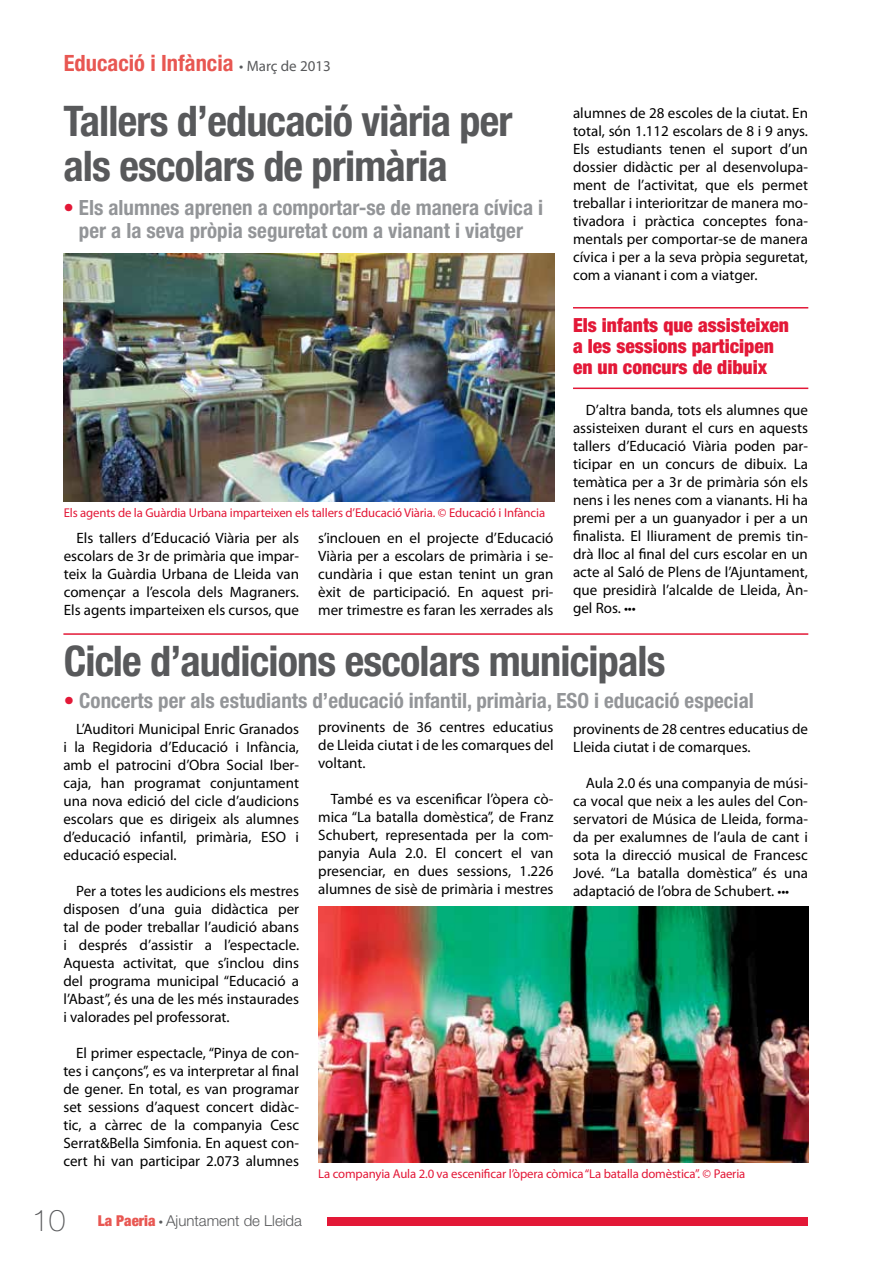
<style>
.page{position:relative;width:893px;height:1263px;background:#fff}
.page>*{position:absolute;margin:0;border:0;box-sizing:border-box;transform-origin:0 0}
.t1{font:700 condensed 42.3px/44.5px "Helvetica Neue LT Std";letter-spacing:-.02em;color:#58595b}
.t2{font:700 condensed 22.5px "Helvetica Neue LT Std";color:#e85752}
.t3{font:700 condensed 21px/22.5px "Helvetica Neue LT Std";color:#939598;text-align:center}
.t4{font:900 condensed 19.5px/21px "Helvetica Neue LT Std";color:#e31837}
.t5{font:15px/18px "Myriad Pro";color:#000;text-align:justify}
.t6{font:300 15px "Helvetica Neue LT Std";color:#58595b}
.t7{font:12.75px "Myriad Pro";letter-spacing:-.01em;color:#e31837}
.s1{font-family:"Myriad Pro";font-weight:400;font-stretch:normal;font-size:15px;color:#58595b}
.s2{color:#e31837}
.s3{font-size:14.25px}
.s4{font-weight:100;font-size:30px}
.s5{font-weight:900;font-stretch:condensed;color:#e85752}
.s6{font-family:"Myriad Pro";font-weight:400}
</style>
<div class="page">
<div style="left:327px;top:1217px;width:481px;height:9px;background:#e31837"></div>
<hr style="left:63px;top:633px;width:745px;height:2px;background:#e31837">
<hr style="left:573px;top:307px;width:235px;height:1px;background:#e31837">
<hr style="left:573px;top:388px;width:235px;height:1px;background:#e31837">
<img style="left:63px;top:253px;width:491px;height:249px">
<img style="left:318px;top:907px;width:491px;height:255px">
<h2 class="t2" style="left:64px;top:50px;width:268px">Educació i Infància <span class="s1">• Març de 2013</span></h2>
<h1 class="t1" style="left:63px;top:99px;width:451px">Tallers d’educació viària per als escolars de primària</h1>
<h3 class="t3" style="left:63px;top:196px;width:481px"><span class="s2">•</span> Els alumnes aprenen a comportar-se de manera cívica i per a la seva pròpia seguretat com a vianant i viatger</h3>
<p class="t7" style="left:64px;top:505px;width:483px">Els agents de la Guàrdia Urbana imparteixen els tallers d’Educació Viària. © Educació i Infància</p>
<p class="t5" style="left:64px;top:528px;width:237px;text-indent:13px">Els tallers d’Educació Viària per als escolars de 3r de primària que impar&shy;teix la Guàrdia Urbana de Lleida van començar a l’escola dels Magraners.<br>Els agents imparteixen els cursos, que</p>
<p class="t5" style="left:318px;top:528px;width:237px">s’inclouen en el projecte d’Educació Viària per a escolars de primària i se&shy;cundària i que estan tenint un gran èxit de participació. En aquest pri&shy;mer trimestre es faran les xerrades als</p>
<p class="t5" style="left:573px;top:104px;width:236px">alumnes de 28 escoles de la ciutat. En total, són 1.112 escolars de 8 i 9 anys.<br>Els estudiants tenen el suport d’un dossier didàctic per al desenvolupa&shy;ment de l’activitat, que els permet treballar i interioritzar de manera mo&shy;tivadora i pràctica conceptes fona&shy;mentals per comportar-se de manera cívica i per a la seva pròpia seguretat, com a vianant i com a viatger.</p>
<h3 class="t4" style="left:573px;top:315px;width:218px">Els infants que assisteixen a les sessions participen en un concurs de dibuix</h3>
<p class="t5" style="left:573px;top:401px;width:236px;text-indent:13px">D’altra banda, tots els alumnes que assisteixen durant el curs en aquests tallers d’Educació Viària poden par&shy;ticipar en un concurs de dibuix. La temàtica per a 3r de primària són els nens i les nenes com a vianants. Hi ha premi per a un guanyador i per a un finalista. El lliurament de premis tin&shy;drà lloc al final del curs escolar en un acte al Saló de Plens de l’Ajuntament, que presidirà l’alcalde de Lleida, Àn&shy;gel Ros. <span class="s3">•••</span></p>
<h1 class="t1" style="left:64px;top:638px;width:603px">Cicle d’audicions escolars municipals</h1>
<p class="t5" style="left:63px;top:719px;width:237px;text-indent:13px">L’Auditori Municipal Enric Granados i la Regidoria d’Educació i Infància, amb el patrocini d’Obra Social Iber&shy;caja, han programat conjuntament una nova edició del cicle d’audicions escolars que es dirigeix als alumnes d’educació infantil, primària, ESO i educació especial.</p>
<p class="t5" style="left:63px;top:881px;width:237px;text-indent:13px">Per a totes les audicions els mestres disposen d’una guia didàctica per tal de poder treballar l’audició abans i després d’assistir a l’espectacle.<br>Aquesta activitat, que s’inclou dins del programa municipal “Educació a l’Abast”, és una de les més instaurades i valorades pel professorat.</p>
<p class="t5" style="left:63px;top:1043px;width:237px;text-indent:13px">El primer espectacle, “Pinya de con&shy;tes i cançons”, es va interpretar al final de gener. En total, es van programar set sessions d’aquest concert didàc&shy;tic, a càrrec de la companyia Cesc Serrat&amp;Bella Simfonia. En aquest con&shy;cert hi van participar 2.073 alumnes</p>
<h3 class="t3" style="left:64px;top:689px;width:691px"><span class="s2">•</span> Concerts per als estudiants d’educació infantil, primària, ESO i educació especial</h3>
<p class="t5" style="left:318px;top:718px;width:237px">provinents de 36 centres educatius de Lleida ciutat i de les comarques del voltant.</p>
<p class="t5" style="left:318px;top:790px;width:237px;text-indent:13px">També es va escenificar l’òpera cò&shy;mica “La batalla domèstica”, de Franz Schubert, representada per la com&shy;panyia Aula 2.0. El concert el van presenciar, en dues sessions, 1.226 alumnes de sisè de primària i mestres</p>
<p class="t5" style="left:573px;top:719px;width:236px">provinents de 28 centres educatius de<br>Lleida ciutat i de comarques.</p>
<p class="t5" style="left:573px;top:773px;width:236px;text-indent:13px">Aula 2.0 és una companyia de músi&shy;ca vocal que neix a les aules del Con&shy;servatori de Música de Lleida, forma&shy;da per exalumnes de l’aula de cant i sota la direcció musical de Francesc Jové. “La batalla domèstica” és una adaptació de l’obra de Schubert. <span class="s3">•••</span></p>
<p class="t7" style="left:318px;top:1166px;width:429px">La companyia Aula 2.0 va escenificar l’òpera còmica “La batalla domèstica”. © Paeria</p>
<p class="t6" style="left:32px;top:1211px;width:271px"><span class="s4">10</span> <span class="s5">La Paeria</span> <span class="s6">•</span> Ajuntament de Lleida</p>
</div>
